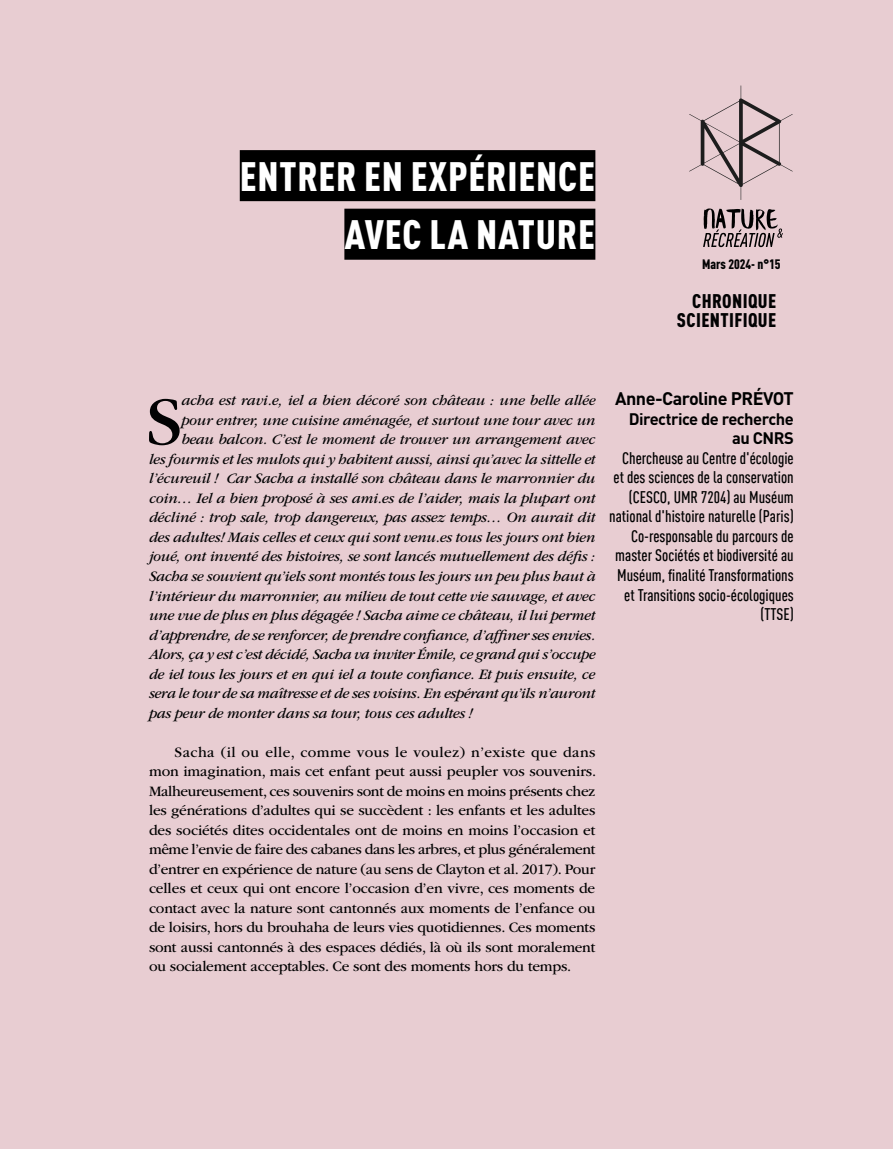
<style>
.page{position:relative;width:893px;height:1149px;background:#fff}
.page>*{position:absolute;margin:0;border:0;box-sizing:border-box;transform-origin:0 0}
.t1{font:71.25px "ITC Garamond Std";color:#020203}
.t2{font:900 condensed 40.5px/58.5px "DIN Pro";letter-spacing:.02em;color:#fff;text-align:right}
.t3{font:900 condensed 19.5px/19.5px "DIN Pro";letter-spacing:.02em;color:#020203;text-align:right}
.t4{font:700 18px "DIN Pro";letter-spacing:-.03em;color:#000}
.t5{font:500 16.5px/19.5px "DIN Cond";color:#000;text-align:right}
.t6{font:700 16.5px/19.5px "DIN Pro";letter-spacing:-.03em;color:#000;text-align:right}
.t7{font:italic 15px "ITC Garamond Std";letter-spacing:-.015em;color:#020203}
.t8{font:15px/19.5px "ITC Garamond Std";letter-spacing:-.015em;color:#000;text-align:justify}
.t9{font:900 condensed 13.5px "DIN Pro";color:#020203}
</style>
<div class="page">
<div style="left:0;top:0;width:893px;height:1148px;background:#e8cdd2"></div>
<div style="left:240px;top:150px;width:355px;height:51px;background:#000"></div>
<div style="left:344px;top:208px;width:251px;height:51px;background:#000"></div>
<svg style="left:689px;top:85px;width:104px;height:115px"></svg>
<svg style="left:703px;top:208px;width:80px;height:39px"></svg>
<h2 class="t2" style="left:240px;top:143px;width:357px">ENTRER EN EXPÉRIENCE<br>AVEC LA NATURE</h2>
<p class="t9" style="left:702px;top:253px;width:80px">Mars 2024- n°15</p>
<h3 class="t3" style="left:677px;top:289px;width:101px">CHRONIQUE<br>SCIENTIFIQUE</h3>
<h1 class="t1" style="left:146px;top:383px;width:38px">S</h1>
<p class="t7" style="left:181px;top:392px;width:416px">acha est ravi.e, iel a bien décoré son château : une belle allée</p>
<p class="t7" style="left:181px;top:412px;width:416px">pour entrer, une cuisine aménagée, et surtout une tour avec un</p>
<p class="t7" style="left:181px;top:431px;width:415px">beau balcon. C’est le moment de trouver un arrangement avec</p>
<p class="t7" style="left:149px;top:451px;width:448px">les fourmis et les mulots qui y habitent aussi, ainsi qu’avec la sittelle et</p>
<p class="t7" style="left:149px;top:470px;width:448px">l’écureuil ! Car Sacha a installé son château dans le marronnier du</p>
<p class="t7" style="left:149px;top:490px;width:448px">coin… Iel a bien proposé à ses ami.es de l’aider, mais la plupart ont</p>
<p class="t7" style="left:149px;top:509px;width:448px">décliné : trop sale, trop dangereux, pas assez temps… On aurait dit</p>
<p class="t7" style="left:149px;top:529px;width:448px">des adultes! Mais celles et ceux qui sont venu.es tous les jours ont bien</p>
<p class="t7" style="left:149px;top:548px;width:448px">joué, ont inventé des histoires, se sont lancés mutuellement des défis :</p>
<p class="t7" style="left:149px;top:568px;width:448px">Sacha se souvient qu’iels sont montés tous les jours un peu plus haut à</p>
<p class="t7" style="left:149px;top:587px;width:448px">l’intérieur du marronnier, au milieu de tout cette vie sauvage, et avec</p>
<p class="t7" style="left:149px;top:607px;width:448px">une vue de plus en plus dégagée ! Sacha aime ce château, il lui permet</p>
<p class="t7" style="left:149px;top:626px;width:448px">d’apprendre, de se renforcer, de prendre confiance, d’affiner ses envies.</p>
<p class="t7" style="left:149px;top:646px;width:448px">Alors, ça y est c’est décidé, Sacha va inviter Émile, ce grand qui s’occupe</p>
<p class="t7" style="left:149px;top:665px;width:448px">de iel tous les jours et en qui iel a toute confiance. Et puis ensuite, ce</p>
<p class="t7" style="left:149px;top:685px;width:448px">sera le tour de sa maîtresse et de ses voisins. En espérant qu’ils n’auront</p>
<p class="t7" style="left:149px;top:704px;width:325px">pas peur de monter dans sa tour, tous ces adultes !</p>
<p class="t8" style="left:149px;top:742px;width:449px;text-indent:26px">Sacha (il ou elle, comme vous le voulez) n’existe que dans mon imagination, mais cet enfant peut aussi peupler vos souvenirs.<br>Malheureusement, ces souvenirs sont de moins en moins présents chez les générations d’adultes qui se succèdent : les enfants et les adultes des sociétés dites occidentales ont de moins en moins l’occasion et même l’envie de faire des cabanes dans les arbres, et plus généralement d’entrer en expérience de nature (au sens de Clayton et al. 2017). Pour celles et ceux qui ont encore l’occasion d’en vivre, ces moments de contact avec la nature sont cantonnés aux moments de l’enfance ou de loisirs, hors du brouhaha de leurs vies quotidiennes. Ces moments sont aussi cantonnés à des espaces dédiés, là où ils sont moralement ou socialement acceptables. Ce sont des moments hors du temps.</p>
<p class="t4" style="left:615px;top:383px;width:180px">Anne-Caroline PRÉVOT</p>
<p class="t6" style="left:629px;top:407px;width:166px">Directrice de recherche au CNRS</p>
<p class="t5" style="left:609px;top:448px;width:186px">Chercheuse au Centre d'écologie et des sciences de la conservation (CESCO, UMR 7204) au Muséum national d'histoire naturelle (Paris)<br>Co-responsable du parcours de master Sociétés et biodiversité au<br>Muséum, finalité Transformations et Transitions socio-écologiques (TTSE)</p>
</div>
